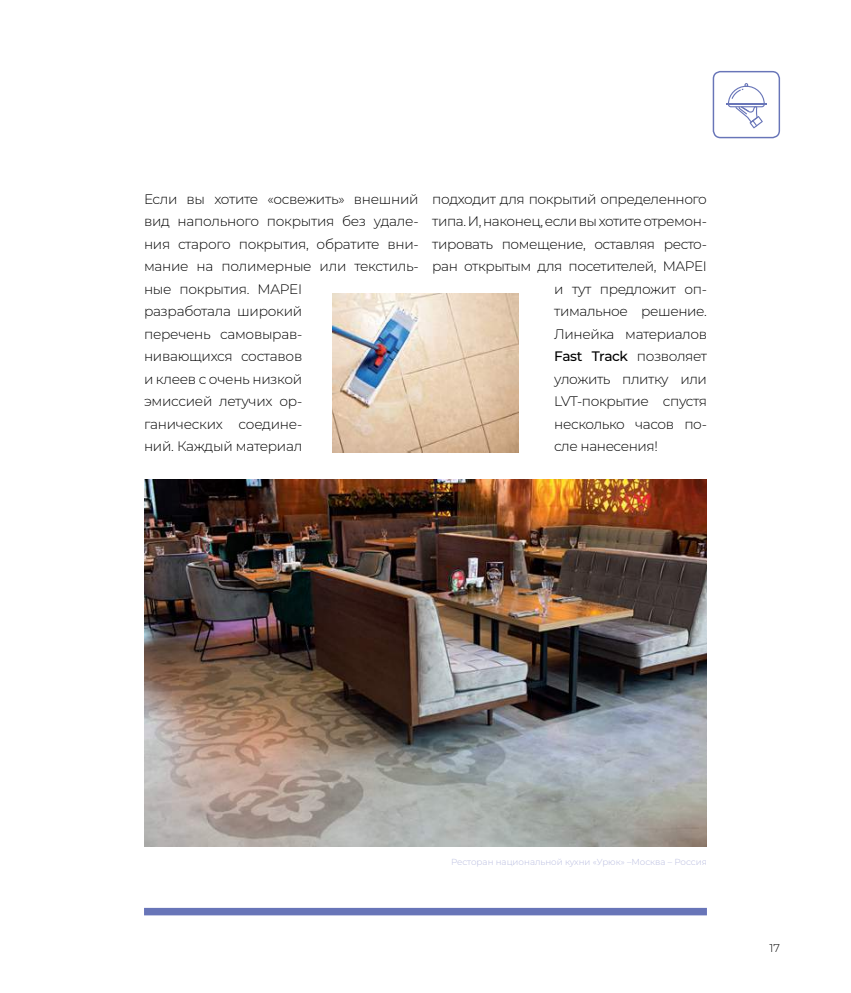
<style>
.page{position:relative;width:851px;height:993px;background:#fff}
.page>*{position:absolute;margin:0;border:0;box-sizing:border-box;transform-origin:0 0}
.t1{font:300 13.75px/22.5px "Montserrat";letter-spacing:-.03em;color:#000}
.t2{font:500 13.75px "Montserrat";letter-spacing:-.035em;color:#000}
.t3{font:300 11.25px "Montserrat";color:#000}
.t4{font:300 8.75px "Montserrat";color:#b8bcdf}
.s1{font-weight:300}
</style>
<div class="page">
<img style="left:144px;top:479px;width:562px;height:367px">
<div style="left:144px;top:907px;width:562px;height:8px;background:#6875b8"></div>
<img style="left:332px;top:293px;width:186px;height:159px">
<hr style="left:726px;top:104px;width:40px;height:1px;background:#6875b8">
<svg style="left:727px;top:83px;width:37px;height:45px"></svg>
<div style="left:712px;top:71px;width:68px;height:67px;border:1px solid #6875b8;border-radius:7px"></div>
<p class="t1" style="left:144px;top:187px;width:276px">Если вы хотите «освежить» внешний вид напольного покрытия без удале&shy;ния старого покрытия, обратите вни&shy;мание на полимерные или текстиль&shy;ные покрытия. MAPEI<br>разработала широкий<br>перечень самовырав-<br>нивающихся составов<br>и клеев с очень низкой<br>эмиссией летучих ор-<br>ганических соедине-<br>ний. Каждый материал</p>
<p class="t1" style="left:432px;top:187px;width:276px">подходит для покрытий определенного</p>
<p class="t1" style="left:432px;top:209px;width:276px">типа. И, наконец, если вы хотите отремон-</p>
<p class="t1" style="left:432px;top:232px;width:276px">тировать помещение, оставляя ресто-</p>
<p class="t1" style="left:432px;top:254px;width:276px">ран открытым для посетителей, MAPEI</p>
<p class="t1" style="left:554px;top:277px;width:154px">и тут предложит оп-</p>
<p class="t1" style="left:554px;top:299px;width:154px">тимальное решение.</p>
<p class="t1" style="left:554px;top:322px;width:154px">Линейка материалов</p>
<p class="t2" style="left:554px;top:346px;width:154px">Fast Track <span class="s1">позволяет</span></p>
<p class="t1" style="left:554px;top:367px;width:154px">уложить плитку или</p>
<p class="t1" style="left:554px;top:389px;width:154px">LVT-покрытие спустя</p>
<p class="t1" style="left:554px;top:412px;width:154px">несколько часов по-</p>
<p class="t1" style="left:554px;top:434px;width:105px">сле нанесения!</p>
<p class="t4" style="left:451px;top:855px;width:257px">Ресторан национальной кухни «Урюк» –Москва – Россия</p>
<p class="t3" style="left:769px;top:939px;width:12px">17</p>
</div>
